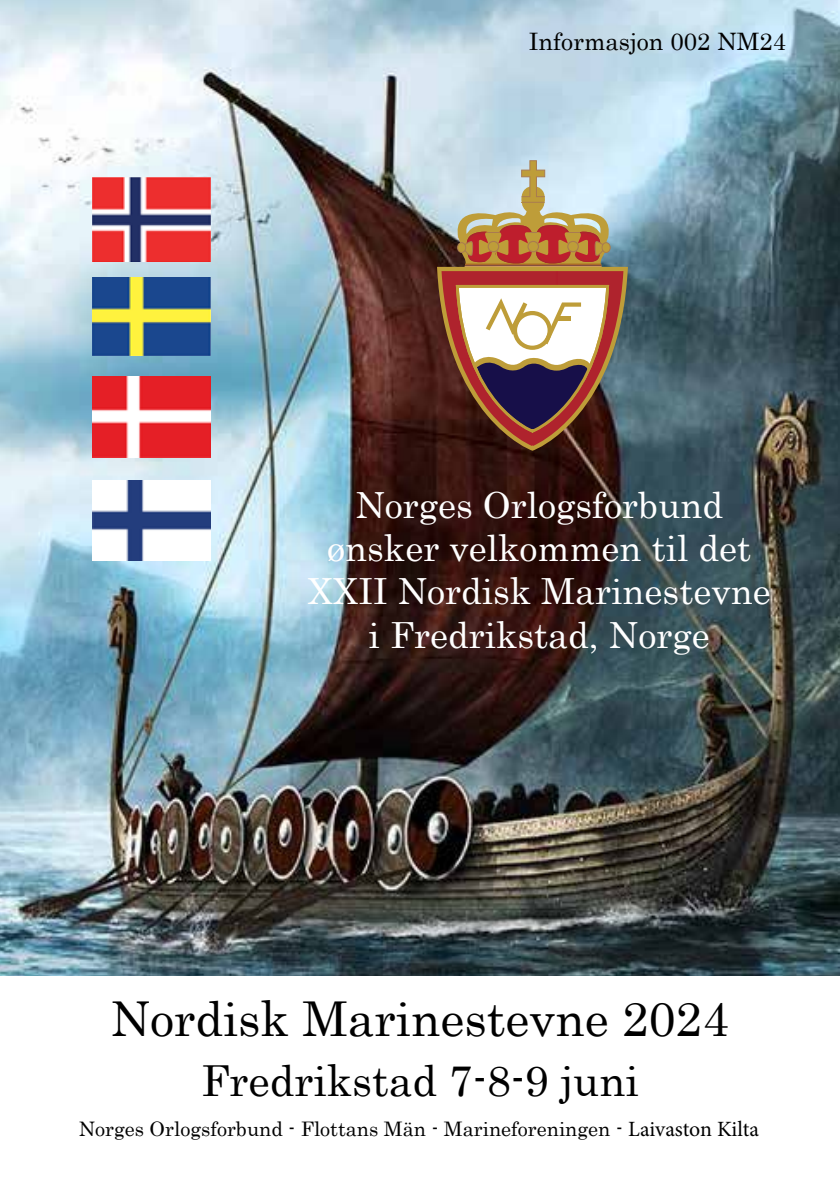
<style>
.page{position:relative;width:840px;height:1191px;background:#fff}
.page>*{position:absolute;margin:0;border:0;box-sizing:border-box;transform-origin:0 0}
.t1{font:48px "Century";color:#000}
.t2{font:42.8px "Century";color:#000}
.t3{font:36px/43.2px "Century Schoolbook";color:#fff;text-align:center}
.t4{font:24px "Century Schoolbook";color:#000}
.t5{font:20px "Century";color:#000}
.s1{font-family:"Minion Pro";font-size:21.8px}
</style>
<div class="page">
<img style="left:0;top:0;width:839px;height:975px">
<svg style="left:437px;top:160px;width:190px;height:291px"></svg>
<img style="left:93px;top:177px;width:117px;height:85px">
<img style="left:92px;top:277px;width:118px;height:79px">
<img style="left:93px;top:376px;width:117px;height:81px">
<img style="left:93px;top:480px;width:117px;height:81px">
<p class="t4" style="left:528px;top:21px;width:258px">Informasjon 002 NM24</p>
<p class="t3" style="left:307px;top:480px;width:464px">Norges Orlogsforbund ønsker velkommen til det<br>XXII Nordisk Marinestevne i Fredrikstad, Norge</p>
<h1 class="t1" style="left:111px;top:978px;width:619px">Nordisk Marinestevne 2024</h1>
<p class="t2" style="left:201px;top:1044px;width:439px">Fredrikstad 7-8-9 juni</p>
<p class="t5" style="left:79px;top:1111px;width:681px">Norges Orlogsforbund - Flottans Män - Marineforeningen - <span class="s1">Laivaston Kilta</span></p>
</div>
